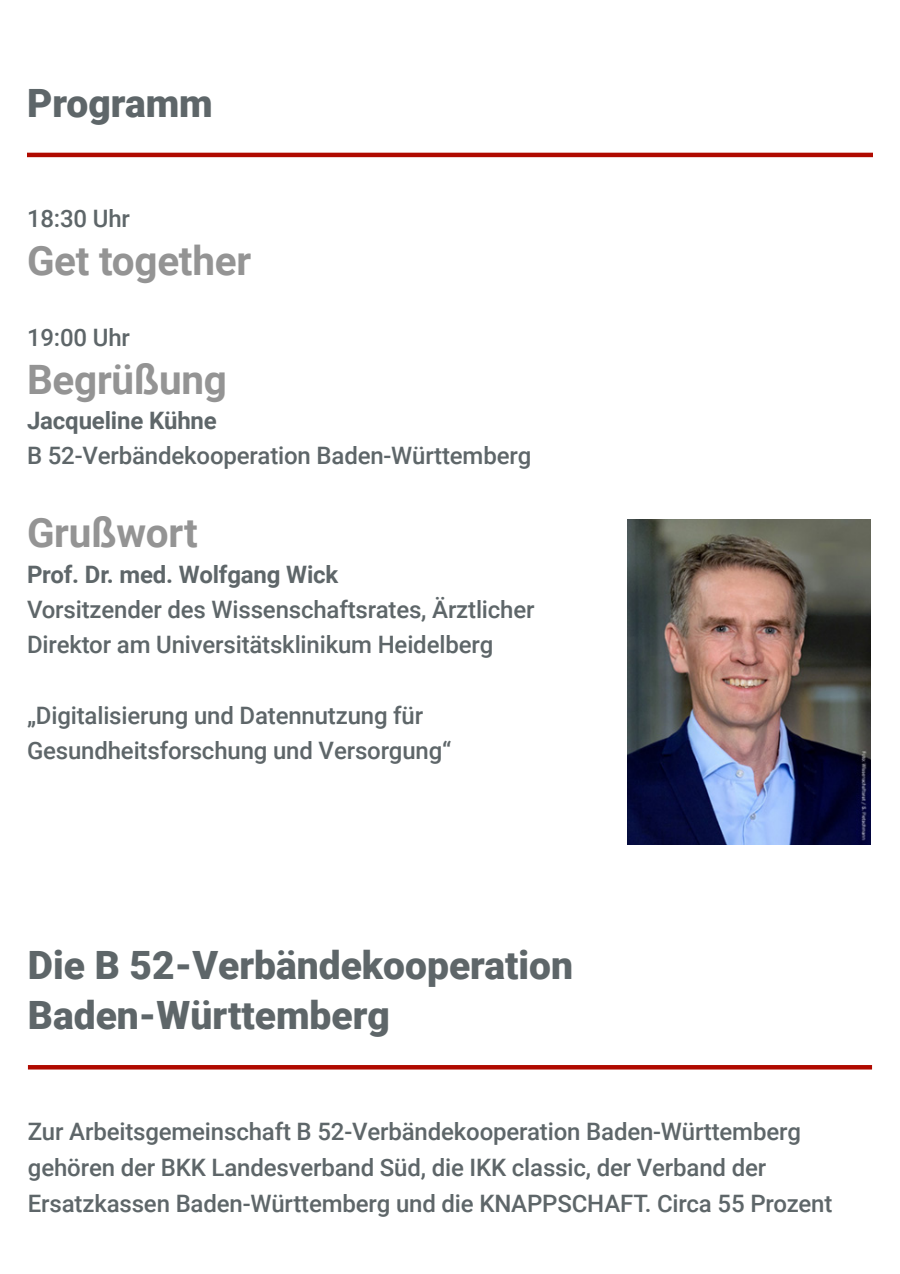
<style>
.page{position:relative;width:900px;height:1274px;background:#fff}
.page>*{position:absolute;margin:0;border:0;box-sizing:border-box;transform-origin:0 0}
.t1{font:700 40.5px "Roboto";letter-spacing:-.005em;color:#949494}
.t2{font:900 39px/50.2px "Roboto";color:#5e6669}
.t3{font:500 24px/35.2px "Roboto";letter-spacing:-.005em;color:#5e6669}
.t4{font:700 24px "Roboto";letter-spacing:-.005em;color:#5e6669}
</style>
<div class="page">
<hr style="left:27px;top:153px;width:846px;height:4px;background:#b00a00">
<img style="left:627px;top:520px;width:244px;height:324px">
<hr style="left:28px;top:1065px;width:844px;height:4px;background:#b00a00">
<h2 class="t2" style="left:27px;top:76px;width:187px">Programm</h2>
<p class="t3" style="left:27px;top:200px;width:104px">18:30 Uhr</p>
<h1 class="t1" style="left:27px;top:232px;width:226px">Get together</h1>
<p class="t3" style="left:27px;top:318px;width:104px">19:00 Uhr</p>
<h1 class="t1" style="left:27px;top:351px;width:202px">Begrüßung</h1>
<p class="t4" style="left:27px;top:403px;width:191px">Jacqueline Kühne</p>
<p class="t3" style="left:27px;top:437px;width:506px">B 52-Verbändekooperation Baden-Württemberg</p>
<h1 class="t1" style="left:27px;top:504px;width:172px">Grußwort</h1>
<p class="t4" style="left:27px;top:557px;width:313px">Prof. Dr. med. Wolfgang Wick</p>
<p class="t3" style="left:27px;top:591px;width:509px">Vorsitzender des Wissenschaftsrates, Ärztlicher<br>Direktor am Universitätsklinikum Heidelberg</p>
<p class="t3" style="left:27px;top:696px;width:426px">„Digitalisierung und Datennutzung für<br>Gesundheitsforschung und Versorgung“</p>
<h2 class="t2" style="left:28px;top:938px;width:547px">Die B 52-Verbändekooperation<br>Baden-Württemberg</h2>
<p class="t3" style="left:28px;top:1112px;width:806px;line-height:36px">Zur Arbeitsgemeinschaft B 52-Verbändekooperation Baden-Württemberg gehören der BKK Landesverband Süd, die IKK classic, der Verband der<br>Ersatzkassen Baden-Württemberg und die KNAPPSCHAFT. Circa 55 Prozent</p>
</div>
